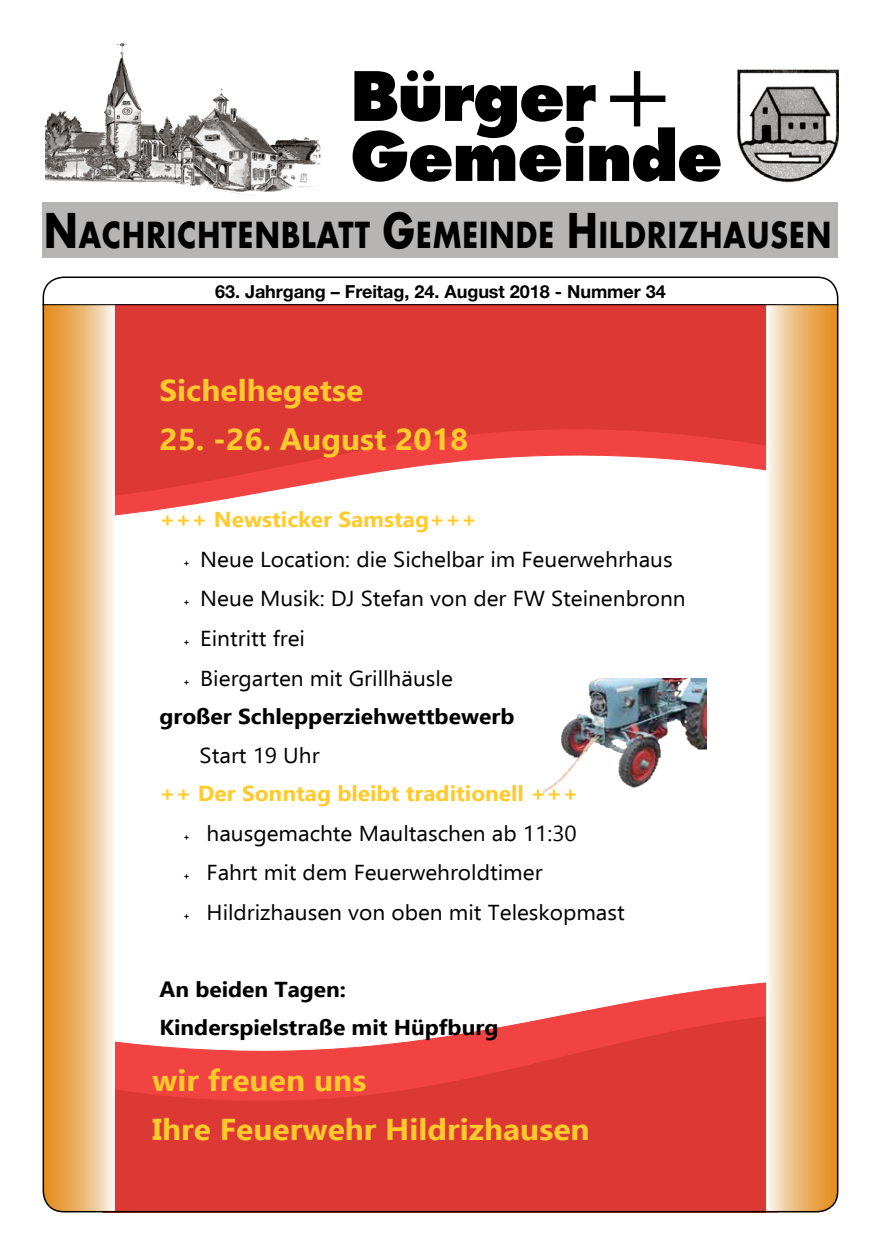
<style>
.page{position:relative;width:881px;height:1255px;background:#fff}
.page>*{position:absolute;margin:0;border:0;box-sizing:border-box;transform-origin:0 0}
.t1{font:800 66px/60px "Futura";letter-spacing:-.025em;color:#000}
.t2{font:700 34.8px "Futura";letter-spacing:.04em;color:#000;scale:.82 1}
.t3{font:700 30.15px/49.3px "Ebrima";color:#ffca2b;scale:1.05 1}
.t4{font:21.6px/39.6px "Ebrima";color:#000;scale:1.05 1}
.t5{font:700 21.6px/37.8px "Ebrima";color:#000;scale:1.05 1}
.t6{font:700 21.6px "Ebrima";color:#ffca2b;scale:1.05 1}
.t7{font:700 18px "Helvetica Neue";color:#000}
.s1{font-size:46.5px}
.s2{font-family:"Courier New"}
.s3{font-weight:700;color:#ffca2b}
</style>
<div class="page">
<div style="left:633px;top:71px;width:7px;height:55px;background:#000"></div>
<div style="left:610px;top:96px;width:55px;height:6px;background:#000"></div>
<img style="left:737px;top:69px;width:100px;height:114px">
<div style="left:43px;top:202px;width:794px;height:55px;background:#b7b5b4"></div>
<img style="left:45px;top:43px;width:275px;height:153px">
<svg style="left:115px;top:499px;width:111px;height:17px"></svg>
<svg style="left:568px;top:982px;width:197px;height:32px"></svg>
<svg style="left:115px;top:305px;width:650px;height:194px"></svg>
<svg style="left:115px;top:1014px;width:650px;height:195px"></svg>
<img style="left:542px;top:678px;width:164px;height:115px">
<svg style="left:43px;top:305px;width:72px;height:906px"></svg>
<svg style="left:765px;top:305px;width:72px;height:907px"></svg>
<hr style="left:43px;top:304px;width:795px;height:1px;background:#000">
<h1 class="t1" style="left:350px;top:67px;width:373px">Bürger<br>Gemeinde</h1>
<h2 class="t2" style="left:44px;top:211px;width:961px"><span class="s1">N</span>ACHRICHTENBLATT <span class="s1">G</span>EMEINDE <span class="s1">H</span>ILDRIZHAUSEN</h2>
<p class="t7" style="left:215px;top:280px;width:452px">63. Jahrgang – Freitag, 24. August 2018 - Nummer 34</p>
<h3 class="t3" style="left:159px;top:367px;width:195px">Sichelhegetse</h3>
<h3 class="t3" style="left:159px;top:416px;width:295px">25. -26. August 2018</h3>
<p class="t6" style="left:159px;top:503px;width:304px">+++ Newsticker Samstag+++</p>
<p class="t4" style="left:180px;top:539px;width:470px"><span class="s2">˖</span> Neue Location: die Sichelbar im Feuerwehrhaus</p>
<p class="t4" style="left:180px;top:578px;width:483px"><span class="s2">˖</span> Neue Musik: DJ Stefan von der FW Steinenbronn</p>
<p class="t4" style="left:180px;top:618px;width:121px"><span class="s2">˖</span> Eintritt frei</p>
<p class="t4" style="left:180px;top:658px;width:261px"><span class="s2">˖</span> Biergarten mit Grillhäusle</p>
<p class="t5" style="left:159px;top:698px;width:339px">großer Schlepperziehwettbewerb</p>
<p class="t4" style="left:199px;top:735px;width:116px">Start 19 Uhr</p>
<p class="t4" style="left:180px;top:773px;width:425px;text-indent:-20px"><span class="s3">++ Der Sonntag bleibt traditionell +++<br></span><span class="s2">˖</span> hausgemachte Maultaschen ab 11:30<br><span class="s2">˖</span> Fahrt mit dem Feuerwehroldtimer<br><span class="s2">˖</span> Hildrizhausen von oben mit Teleskopmast</p>
<p class="t5" style="left:159px;top:971px;width:324px">An beiden Tagen:<br>Kinderspielstraße mit Hüpfburg</p>
<h3 class="t3" style="left:152px;top:1057px;width:418px">wir freuen uns<br>Ihre Feuerwehr Hildrizhausen</h3>
</div>
